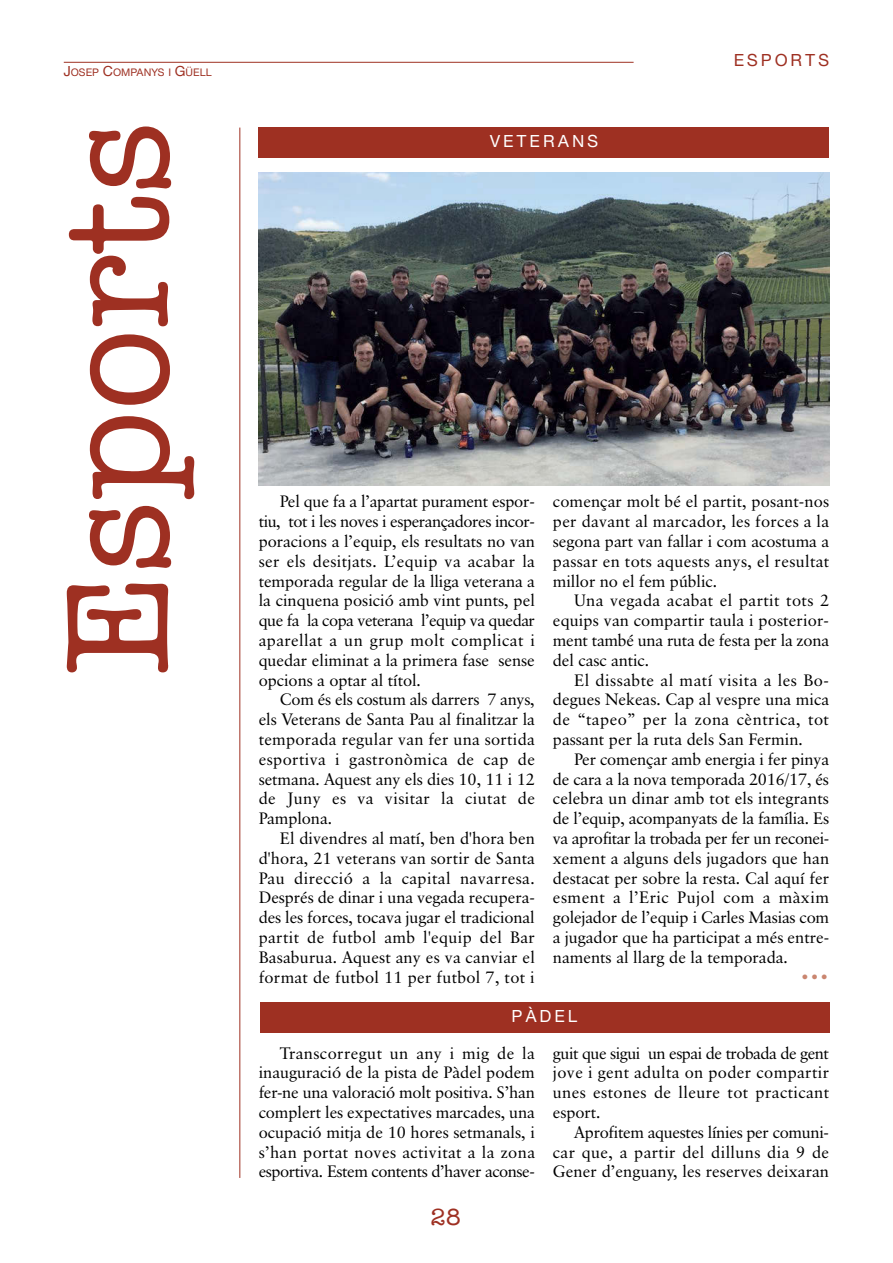
<style>
.page{position:relative;width:893px;height:1263px;background:#fff}
.page>*{position:absolute;margin:0;border:0;box-sizing:border-box;transform-origin:0 0}
.t1{font:150px "American Typewriter";color:#9e3022}
.t2{font:24px "American Typewriter";color:#9e3022}
.t3{font:500 18px "Nimbus Sans Novus T";letter-spacing:.16em;color:#fff}
.t4{font:500 18px "Nimbus Sans Novus T";letter-spacing:.16em;color:#9e3022}
.t5{font:16.5px/19.8px "Classical Garamond BT";color:#000;text-align:justify}
.t6{font:16.5px "Classical Garamond BT";color:#ca8670}
.t7{font:500 11.25px "Nimbus Sans Novus T";color:#9e3022}
.s1{font-size:15px}
</style>
<div class="page">
<hr style="left:64px;top:62px;width:570px;height:1px;background:#9e3022">
<img style="left:259px;top:172px;width:570px;height:314px">
<div style="left:260px;top:1003px;width:569px;height:30px;background:#9e3022"></div>
<div style="left:259px;top:128px;width:570px;height:30px;background:#9e3022"></div>
<hr style="left:239px;top:128px;width:1px;height:1050px;background:#9e3022">
<p class="t7" style="left:64px;top:66px;width:150px"><span class="s1">J</span>OSEP <span class="s1">C</span>OMPANYS I <span class="s1">G</span>ÜELL</p>
<h1 class="t1" style="left:32px;top:675px;width:556px;rotate:-90deg">Esports</h1>
<p class="t3" style="left:490px;top:130px;width:110px">VETERANS</p>
<p class="t4" style="left:734px;top:50px;width:97px">ESPORTS</p>
<p class="t5" style="left:259px;top:493px;width:278px;text-indent:21px">Pel que fa a l’apartat purament espor&shy;tiu, tot i les noves i esperançadores incor&shy;poracions a l’equip, els resultats no van ser els desitjats. L’equip va acabar la temporada regular de la lliga veterana a la cinquena posició amb vint punts, pel que fa la copa veterana l’equip va quedar aparellat a un grup molt complicat i quedar eliminat a la primera fase sense opcions a optar al títol.</p>
<p class="t5" style="left:259px;top:691px;width:278px;text-indent:21px">Com és els costum als darrers 7 anys, els Veterans de Santa Pau al finalitzar la temporada regular van fer una sortida esportiva i gastronòmica de cap de setmana. Aquest any els dies 10, 11 i 12 de Juny es va visitar la ciutat de Pamplona.</p>
<p class="t5" style="left:259px;top:830px;width:278px;text-indent:21px">El divendres al matí, ben d'hora ben d'hora, 21 veterans van sortir de Santa Pau direcció a la capital navarresa.<br>Després de dinar i una vegada recupera&shy;des les forces, tocava jugar el tradicional partit de futbol amb l'equip del Bar Basaburua. Aquest any es va canviar el format de futbol 11 per futbol 7, tot i</p>
<p class="t5" style="left:553px;top:493px;width:278px">començar molt bé el partit, posant-nos per davant al marcador, les forces a la segona part van fallar i com acostuma a passar en tots aquests anys, el resultat millor no el fem públic.</p>
<p class="t5" style="left:553px;top:592px;width:278px;text-indent:21px">Una vegada acabat el partit tots 2 equips van compartir taula i posterior&shy;ment també una ruta de festa per la zona del casc antic.</p>
<p class="t5" style="left:553px;top:671px;width:278px;text-indent:21px">El dissabte al matí visita a les Bo&shy;degues Nekeas. Cap al vespre una mica de “tapeo” per la zona cèntrica, tot passant per la ruta dels San Fermin.</p>
<p class="t5" style="left:553px;top:750px;width:278px;text-indent:21px">Per començar amb energia i fer pinya de cara a la nova temporada 2016/17, és celebra un dinar amb tot els integrants de l’equip, acompanyats de la família. Es va aprofitar la trobada per fer un reconei&shy;xement a alguns dels jugadors que han destacat per sobre la resta. Cal aquí fer esment a l’Eric Pujol com a màxim golejador de l’equip i Carles Masias com a jugador que ha participat a més entre&shy;naments al llarg de la temporada.</p>
<p class="t6" style="left:800px;top:970px;width:31px">•••</p>
<p class="t3" style="left:512px;top:1005px;width:68px">PÀDEL</p>
<p class="t5" style="left:259px;top:1044px;width:278px;text-indent:21px">Transcorregut un any i mig de la inauguració de la pista de Pàdel podem fer-ne una valoració molt positiva. S’han complert les expectatives marcades, una ocupació mitja de 10 hores setmanals, i s’han portat noves activitat a la zona esportiva. Estem contents d’haver aconse-</p>
<p class="t5" style="left:553px;top:1044px;width:278px">guit que sigui un espai de trobada de gent jove i gent adulta on poder compartir unes estones de lleure tot practicant esport.</p>
<p class="t5" style="left:553px;top:1123px;width:278px;text-indent:21px">Aprofitem aquestes línies per comuni&shy;car que, a partir del dilluns dia 9 de Gener d’enguany, les reserves deixaran</p>
<h2 class="t2" style="left:431px;top:1203px;width:32px">28</h2>
</div>
